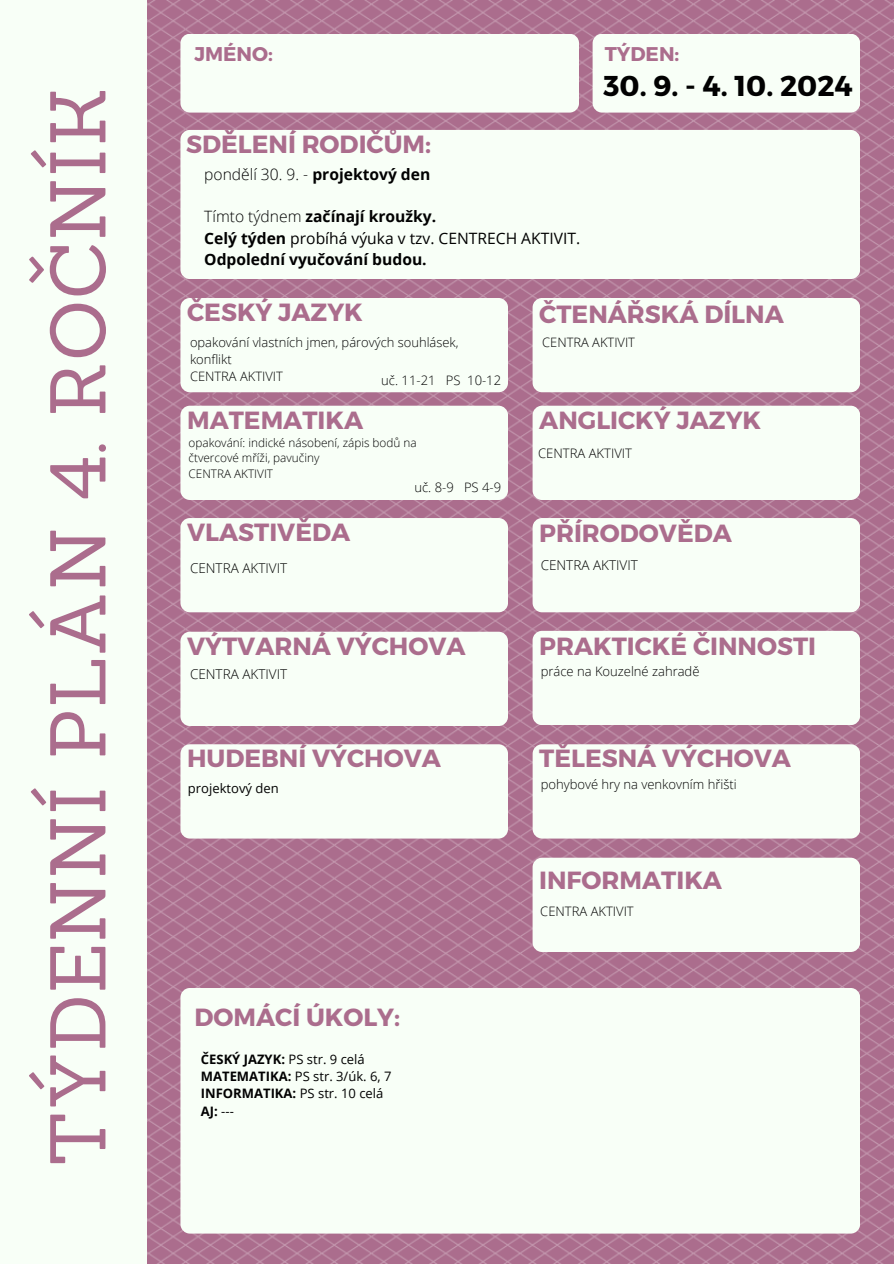
<style>
.page{position:relative;width:894px;height:1264px;background:#fff}
.page>*{position:absolute;margin:0;border:0;box-sizing:border-box;transform-origin:0 0}
.t1{font:76.8px "Sanchez";letter-spacing:.01em;color:#ab6d8d}
.t2{font:700 28.65px "Montserrat";color:#010101}
.t3{font:700 24.75px "Montserrat";color:#ab6d8d}
.t4{font:700 19.8px "Montserrat";color:#ab6d8d}
.t5{font:700 15.6px/21.3px "Open Sans";color:#010101}
.t6{font:300 15.6px "Open Sans";color:#010101}
.t7{font:300 13.5px "Open Sans";color:#000}
.t8{font:300 13.05px "Open Sans";color:#010101}
.t9{font:700 13.05px "Open Sans";color:#010101}
.t10{font:13.05px "Open Sans";color:#010101}
.t11{font:300 12.9px/17.2px "Open Sans";color:#010101}
.t12{font:300 11.85px/15.8px "Open Sans";color:#010101}
.s1{font-weight:700}
.s2{font-weight:300}
.s3{font-weight:400}
</style>
<div class="page">
<img style="left:147px;top:0;width:746px;height:1263px">
<div style="left:0;top:0;width:147px;height:1263px;background:#f8fff7"></div>
<div style="left:180px;top:130px;width:679px;height:149px;background:#f8fff7;border-radius:9px"></div>
<div style="left:180px;top:34px;width:399px;height:79px;background:#f8fff7;border-radius:9px"></div>
<div style="left:592px;top:34px;width:267px;height:79px;background:#f8fff7;border-radius:9px"></div>
<div style="left:180px;top:987px;width:679px;height:246px;background:#f8fff7;border-radius:9px"></div>
<div style="left:180px;top:298px;width:328px;height:94px;background:#f8fff7;border-radius:9px"></div>
<div style="left:180px;top:405px;width:328px;height:95px;background:#f8fff7;border-radius:9px"></div>
<div style="left:532px;top:298px;width:327px;height:94px;background:#f8fff7;border-radius:9px"></div>
<div style="left:532px;top:405px;width:327px;height:95px;background:#f8fff7;border-radius:9px"></div>
<div style="left:180px;top:518px;width:328px;height:94px;background:#f8fff7;border-radius:9px"></div>
<div style="left:532px;top:518px;width:327px;height:94px;background:#f8fff7;border-radius:9px"></div>
<div style="left:180px;top:631px;width:328px;height:95px;background:#f8fff7;border-radius:9px"></div>
<div style="left:532px;top:631px;width:327px;height:94px;background:#f8fff7;border-radius:9px"></div>
<div style="left:180px;top:744px;width:328px;height:94px;background:#f8fff7;border-radius:9px"></div>
<div style="left:532px;top:744px;width:327px;height:94px;background:#f8fff7;border-radius:9px"></div>
<div style="left:532px;top:857px;width:327px;height:95px;background:#f8fff7;border-radius:9px"></div>
<h4 class="t1" style="left:28px;top:1166px;width:1081px;rotate:-90deg">TÝDENNÍ PLÁN 4. ROČNÍK</h4>
<h4 class="t4" style="left:194px;top:42px;width:80px">JMÉNO:</h4>
<h2 class="t4" style="left:604px;top:42px;width:76px">TÝDEN:</h2>
<h3 class="t3" style="left:186px;top:128px;width:246px">SDĚLENÍ RODIČŮM:</h3>
<p class="t6" style="left:204px;top:163px;width:227px">pondělí 30. 9. - <span class="s1">projektový den</span></p>
<p class="t5" style="left:204px;top:206px;width:377px"><span class="s2">Tímto týdnem</span> začínají kroužky.<br>Celý týden <span class="s3">probíhá výuka v tzv. CENTRECH AKTIVIT.<br></span>Odpolední vyučování budou.</p>
<h6 class="t2" style="left:603px;top:67px;width:251px">30. 9. - 4. 10. 2024</h6>
<h5 class="t3" style="left:187px;top:296px;width:177px">ČESKÝ JAZYK</h5>
<h3 class="t11" style="left:190px;top:333px;width:270px">opakování vlastních jmen, párových souhlásek, konflikt</h3>
<h6 class="t11" style="left:190px;top:368px;width:94px">CENTRA AKTIVIT</h6>
<h3 class="t8" style="left:381px;top:371px;width:121px">uč. 11-21 PS 10-12</h3>
<h3 class="t3" style="left:187px;top:403px;width:177px">MATEMATIKA</h3>
<h3 class="t12" style="left:188px;top:434px;width:229px">opakování: indické násobení, zápis bodů na čtvercové mříži, pavučiny</h3>
<p class="t12" style="left:188px;top:465px;width:86px">CENTRA AKTIVIT</p>
<p class="t8" style="left:414px;top:478px;width:88px">uč. 8-9 PS 4-9</p>
<p class="t3" style="left:539px;top:298px;width:246px">ČTENÁŘSKÁ DÍLNA</p>
<p class="t11" style="left:542px;top:333px;width:94px">CENTRA AKTIVIT</p>
<p class="t3" style="left:539px;top:403px;width:223px">ANGLICKÝ JAZYK</p>
<h3 class="t8" style="left:538px;top:443px;width:95px">CENTRA AKTIVIT</h3>
<p class="t3" style="left:187px;top:516px;width:165px">VLASTIVĚDA</p>
<h4 class="t3" style="left:539px;top:517px;width:194px">PŘÍRODOVĚDA</h4>
<h3 class="t7" style="left:190px;top:559px;width:99px">CENTRA AKTIVIT</h3>
<h6 class="t7" style="left:540px;top:555px;width:99px">CENTRA AKTIVIT</h6>
<h3 class="t3" style="left:187px;top:629px;width:280px">VÝTVARNÁ VÝCHOVA</h3>
<p class="t3" style="left:539px;top:629px;width:278px">PRAKTICKÉ ČINNOSTI</p>
<h3 class="t7" style="left:190px;top:664px;width:99px">CENTRA AKTIVIT</h3>
<h3 class="t8" style="left:540px;top:662px;width:160px">práce na Kouzelné zahradě</h3>
<p class="t3" style="left:187px;top:742px;width:255px">HUDEBNÍ VÝCHOVA</p>
<p class="t3" style="left:539px;top:742px;width:253px">TĚLESNÁ VÝCHOVA</p>
<h6 class="t10" style="left:188px;top:779px;width:92px">projektový den</h6>
<h5 class="t3" style="left:194px;top:1001px;width:207px">DOMÁCÍ ÚKOLY:</h5>
<h3 class="t9" style="left:201px;top:1049px;width:165px">ČESKÝ JAZYK: <span class="s3">PS str. 9 celá</span></h3>
<p class="t10" style="left:201px;top:1067px;width:192px"><span class="s1">MATEMATIKA:</span> PS str. 3/úk. 6, 7</p>
<h3 class="t9" style="left:201px;top:1084px;width:184px">INFORMATIKA: <span class="s3">PS str. 10 celá</span></h3>
<h6 class="t9" style="left:201px;top:1101px;width:34px">AJ: <span class="s3">---</span></h6>
<h6 class="t8" style="left:540px;top:775px;width:197px">pohybové hry na venkovním hřišti</h6>
<h3 class="t3" style="left:539px;top:864px;width:184px">INFORMATIKA</h3>
<p class="t8" style="left:540px;top:902px;width:95px">CENTRA AKTIVIT</p>
</div>
